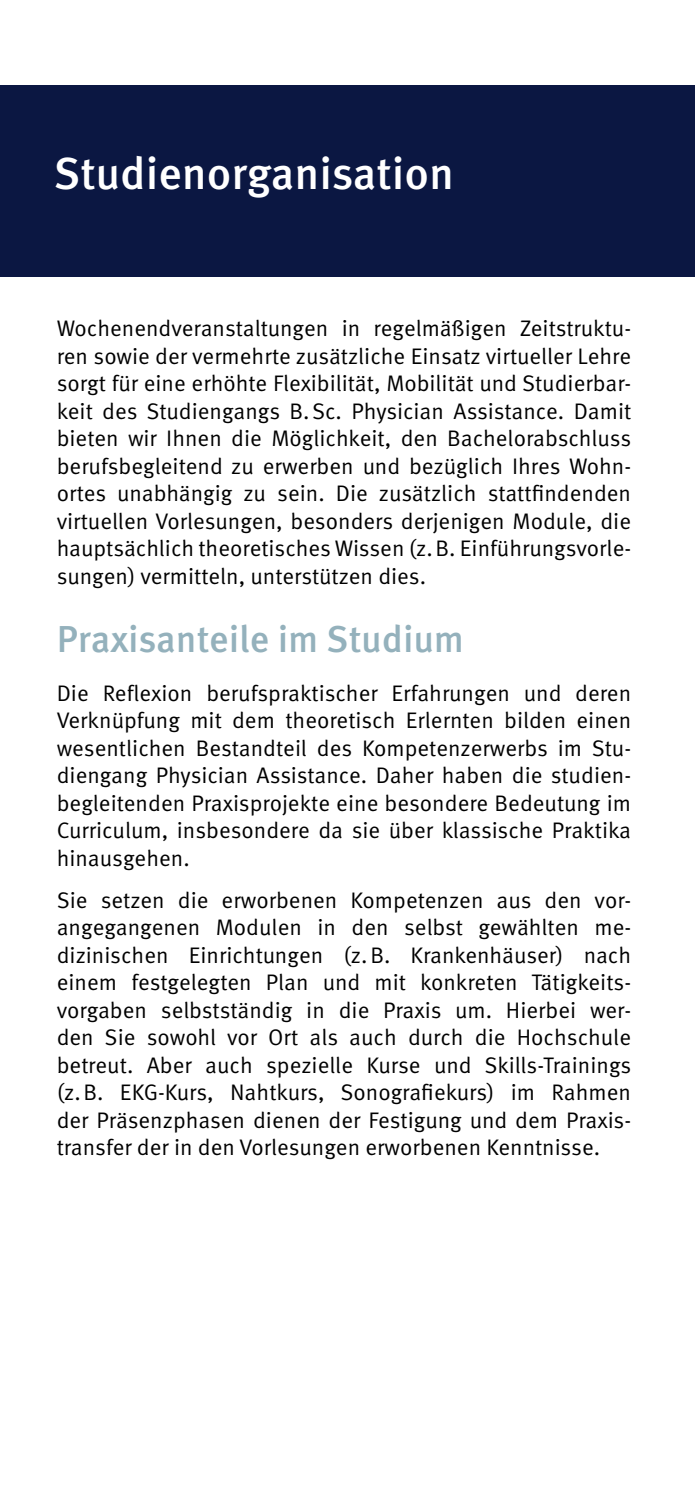
<style>
.page{position:relative;width:695px;height:1489px;background:#fff}
.page>*{position:absolute;margin:0;border:0;box-sizing:border-box;transform-origin:0 0}
.t1{font:500 45px "Meta OT";color:#fff}
.t2{font:500 37.5px "Meta OT";color:#94b1bc}
.t3{font:22.5px/27.5px "Meta OT Norm";color:#000;text-align:justify}
</style>
<div class="page">
<div style="left:0;top:85px;width:694px;height:191px;background:#0b1742"></div>
<h1 class="t1" style="left:54px;top:145px;width:402px">Studienorganisation</h1>
<p class="t3" style="left:57px;top:315px;width:576px">Wochenendveranstaltungen in regelmäßigen Zeitstruktu&shy;ren sowie der vermehrte zusätzliche Einsatz virtueller Lehre sorgt für eine erhöhte Flexibilität, Mobilität und Studierbar&shy;keit des Studiengangs B.Sc. Physician Assistance. Damit bieten wir Ihnen die Möglichkeit, den Bachelorabschluss berufsbegleitend zu erwerben und bezüglich Ihres Wohn&shy;ortes unabhängig zu sein. Die zusätzlich stattfindenden virtuellen Vorlesungen, besonders derjenigen Module, die hauptsächlich theoretisches Wissen (z.B. Einführungsvorle&shy;sungen) vermitteln, unterstützen dies.</p>
<h2 class="t2" style="left:57px;top:615px;width:409px">Praxisanteile im Studium</h2>
<p class="t3" style="left:57px;top:679px;width:576px">Die Reflexion berufspraktischer Erfahrungen und deren Verknüpfung mit dem theoretisch Erlernten bilden einen wesentlichen Bestandteil des Kompetenzerwerbs im Stu&shy;diengang Physician Assistance. Daher haben die studien&shy;begleitenden Praxisprojekte eine besondere Bedeutung im Curriculum, insbesondere da sie über klassische Praktika hinausgehen.</p>
<p class="t3" style="left:57px;top:886px;width:576px">Sie setzen die erworbenen Kompetenzen aus den vor&shy;angegangenen Modulen in den selbst gewählten me&shy;dizinischen Einrichtungen (z.B. Krankenhäuser) nach einem festgelegten Plan und mit konkreten Tätigkeits&shy;vorgaben selbstständig in die Praxis um. Hierbei wer&shy;den Sie sowohl vor Ort als auch durch die Hochschule betreut. Aber auch spezielle Kurse und Skills-Trainings (z.B. EKG-Kurs, Nahtkurs, Sonografiekurs) im Rahmen der Präsenzphasen dienen der Festigung und dem Praxis&shy;transfer der in den Vorlesungen erworbenen Kenntnisse.</p>
</div>
